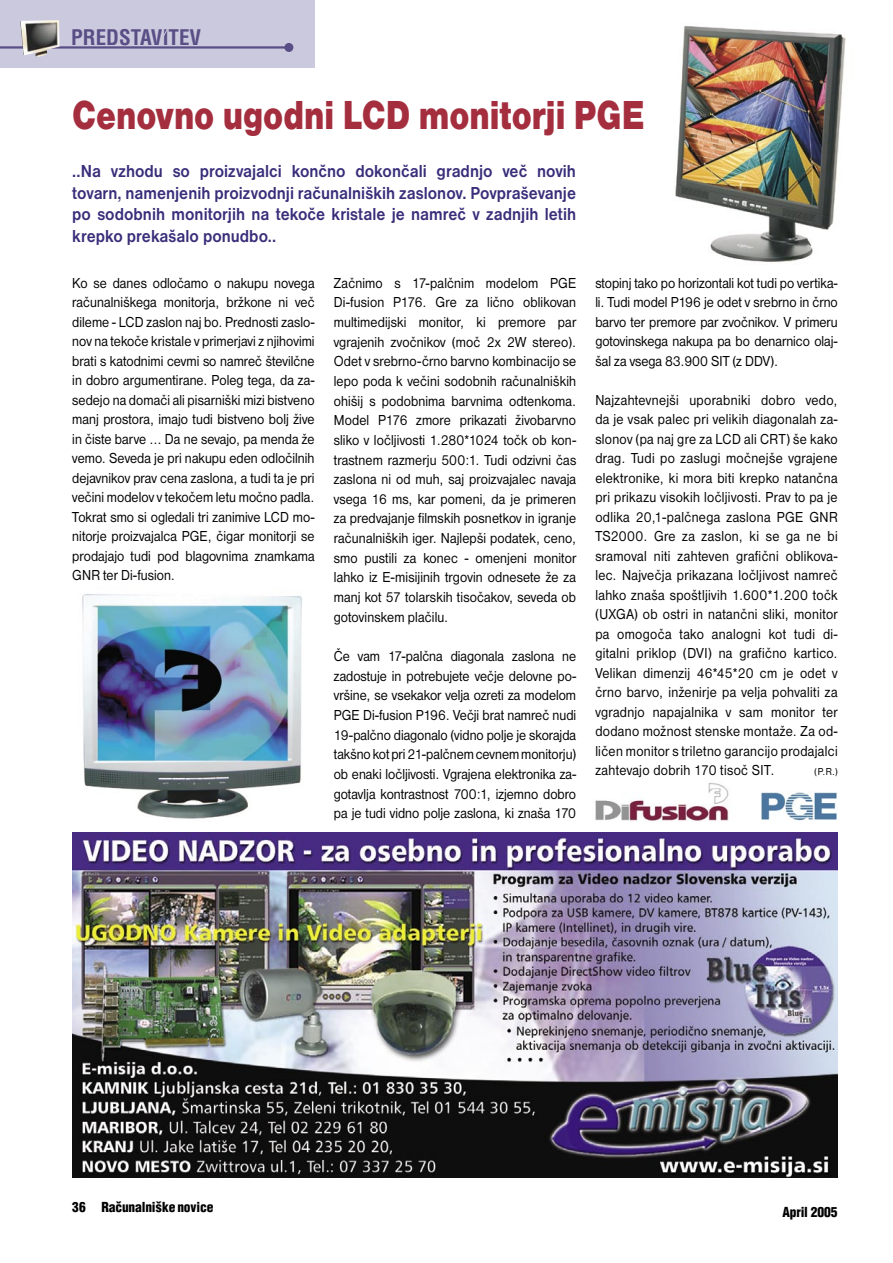
<style>
.page{position:relative;width:893px;height:1263px;background:#fff}
.page>*{position:absolute;margin:0;border:0;box-sizing:border-box;transform-origin:0 0}
.Predstavitev_Naslov{font:42px "Nimbus San DEE Blac";color:#a42e3e;scale:.8 1}
.t1{font:700 condensed 21px "SS Helvetica";color:#594e85}
.Predstavitev_Podnaslov{font:700 18px/21.6px "Nimbus San DEE";color:#392e7a;text-align:justify;scale:.9 1}
.Predstavitev_Vsebina{font:15px/19.5px "Nimbus San DEE";letter-spacing:.005em;color:#000;text-align:justify;scale:.9 1}
.t2{font:900 condensed 13.5px "SS Helvetica";letter-spacing:-.01em;color:#000}
.Predstavitev_Vsebina-2{font:10.5px "Nimbus San DEE";color:#000;scale:.9 1}
</style>
<div class="page">
<div style="left:0;top:0;width:315px;height:68px;background:#cbc9dd"></div>
<hr style="left:0;top:46px;width:289px;height:3px;background:#594e85">
<div style="left:284px;top:43px;width:9px;height:9px;background:#594e85;border-radius:50%"></div>
<img style="left:20px;top:20px;width:40px;height:37px">
<img style="left:675px;top:26px;width:171px;height:236px">
<img style="left:82px;top:594px;width:220px;height:225px">
<img style="left:595px;top:783px;width:134px;height:39px">
<img style="left:761px;top:792px;width:76px;height:29px">
<img style="left:72px;top:832px;width:766px;height:346px">
<h2 class="t1" style="left:71px;top:24px;width:131px">PREDSTAVITEV</h2>
<p class="Predstavitev_Naslov" style="left:72px;top:91px;width:717px">Cenovno ugodni LCD monitorji PGE</p>
<p class="Predstavitev_Podnaslov" style="left:72px;top:161px;width:561px">..Na vzhodu so proizvajalci končno dokončali gradnjo več novih tovarn, namenjenih proizvodnji računalniških zaslonov. Povpraševanje po sodobnih monitorjih na tekoče kristale je namreč v zadnjih letih krepko prekašalo ponudbo..</p>
<p class="Predstavitev_Vsebina" style="left:334px;top:273px;width:271px">Začnimo s 17-palčnim modelom PGE Di-fusion P176. Gre za lično oblikovan multimedijski monitor, ki premore par vgrajenih zvočnikov (moč 2x 2W stereo).<br>Odet v srebrno-črno barvno kombinacijo se lepo poda k večini sodobnih računalniških ohišij s podobnima barvnima odtenkoma.<br>Model P176 zmore prikazati živobarvno sliko v ločljivosti 1.280*1024 točk ob kon&shy;trastnem razmerju 500:1. Tudi odzivni čas zaslona ni od muh, saj proizvajalec navaja vsega 16 ms, kar pomeni, da je primeren za predvajanje filmskih posnetkov in igranje računalniških iger. Najlepši podatek, ceno, smo pustili za konec - omenjeni monitor lahko iz E-misijinih trgovin odnesete že za manj kot 57 tolarskih tisočakov, seveda ob gotovinskem plačilu.</p>
<p class="Predstavitev_Vsebina" style="left:334px;top:646px;width:271px">Če vam 17-palčna diagonala zaslona ne zadostuje in potrebujete večje delovne po&shy;vršine, se vsekakor velja ozreti za modelom PGE Di-fusion P196. Večji brat namreč nudi 19-palčno diagonalo (vidno polje je skorajda takšno kot pri 21-palčnem cevnem monitorju) ob enaki ločljivosti. Vgrajena elektronika za&shy;gotavlja kontrastnost 700:1, izjemno dobro pa je tudi vidno polje zaslona, ki znaša 170</p>
<p class="Predstavitev_Vsebina" style="left:72px;top:273px;width:271px">Ko se danes odločamo o nakupu novega računalniškega monitorja, bržkone ni več dileme - LCD zaslon naj bo. Prednosti zaslo&shy;nov na tekoče kristale v primerjavi z njihovimi brati s katodnimi cevmi so namreč številčne in dobro argumentirane. Poleg tega, da za&shy;sedejo na domači ali pisarniški mizi bistveno manj prostora, imajo tudi bistveno bolj žive in čiste barve … Da ne sevajo, pa menda že vemo. Seveda je pri nakupu eden odločilnih dejavnikov prav cena zaslona, a tudi ta je pri večini modelov v tekočem letu močno padla.<br>Tokrat smo si ogledali tri zanimive LCD mo&shy;nitorje proizvajalca PGE, čigar monitorji se prodajajo tudi pod blagovnima znamkama GNR ter Di-fusion.</p>
<p class="Predstavitev_Vsebina" style="left:595px;top:273px;width:271px">stopinj tako po horizontali kot tudi po vertika&shy;li. Tudi model P196 je odet v srebrno in črno barvo ter premore par zvočnikov. V primeru gotovinskega nakupa pa bo denarnico olaj&shy;šal za vsega 83.900 SIT (z DDV).</p>
<p class="Predstavitev_Vsebina" style="left:595px;top:390px;width:271px">Najzahtevnejši uporabniki dobro vedo, da je vsak palec pri velikih diagonalah za&shy;slonov (pa naj gre za LCD ali CRT) še kako drag. Tudi po zaslugi močnejše vgrajene elektronike, ki mora biti krepko natančna pri prikazu visokih ločljivosti. Prav to pa je odlika 20,1-palčnega zaslona PGE GNR TS2000. Gre za zaslon, ki se ga ne bi sramoval niti zahteven grafični oblikova&shy;lec. Največja prikazana ločljivost namreč lahko znaša spoštljivih 1.600*1.200 točk (UXGA) ob ostri in natančni sliki, monitor pa omogoča tako analogni kot tudi di&shy;gitalni priklop (DVI) na grafično kartico.<br>Velikan dimenzij 46*45*20 cm je odet v črno barvo, inženirje pa velja pohvaliti za vgradnjo napajalnika v sam monitor ter dodano možnost stenske montaže. Za od&shy;ličen monitor s triletno garancijo prodajalci zahtevajo dobrih 170 tisoč SIT.</p>
<p class="Predstavitev_Vsebina-2" style="left:815px;top:766px;width:27px">(P.R.)</p>
<p class="t2" style="left:72px;top:1198px;width:143px">36 Ra~unalni{ke novice</p>
<p class="t2" style="left:782px;top:1204px;width:57px">April 2005</p>
</div>
